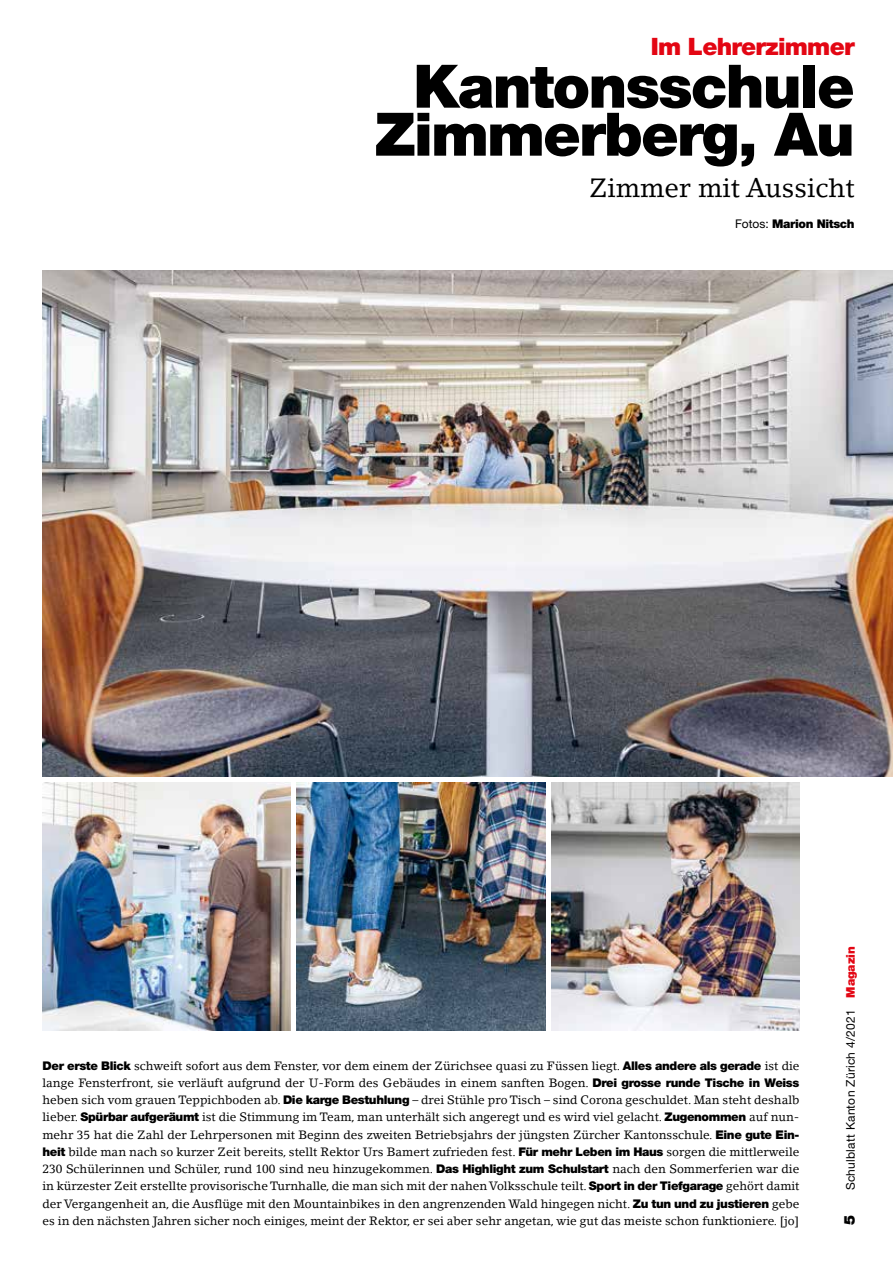
<style>
.page{position:relative;width:893px;height:1263px;background:#fff}
.page>*{position:absolute;margin:0;border:0;box-sizing:border-box;transform-origin:0 0}
.t1{font:900 60px/48px "Helvetica Neue LT Std";letter-spacing:-.03em;color:#000;text-align:right}
.t2{font:26.25px "Lino Letter Std";color:#000}
.t3{font:900 24px "Helvetica Neue LT Std";letter-spacing:-.03em;color:#e30613}
.t4{font:900 15px "Helvetica Neue LT Std";color:#000}
.t5{font:12px/17.2px "Lino Letter Std";color:#000;text-align:justify}
.t6{font:12px "Helvetica Neue LT Std";letter-spacing:.02em;color:#000}
.t7{font:900 12px "Helvetica Neue LT Std";letter-spacing:-.03em;color:#000}
.s1{font-weight:400}
.s2{font-family:"Helvetica Neue LT Std";font-weight:900}
.s3{font-weight:900;color:#e30613}
</style>
<div class="page">
<img style="left:43px;top:270px;width:850px;height:506px">
<img style="left:551px;top:783px;width:248px;height:248px">
<img style="left:297px;top:783px;width:248px;height:248px">
<img style="left:43px;top:783px;width:248px;height:248px">
<h3 class="t3" style="left:651px;top:33px;width:205px">Im Lehrerzimmer</h3>
<h1 class="t1" style="left:375px;top:62px;width:482px">Kantonsschule<br>Zimmerberg, Au</h1>
<h2 class="t2" style="left:589px;top:172px;width:267px">Zimmer mit Aussicht</h2>
<p class="t7" style="left:735px;top:217px;width:121px"><span class="s1">Fotos:</span> Marion Nitsch</p>
<p class="t5" style="left:43px;top:1057px;width:758px"><span class="s2">Der erste Blick</span> schweift sofort aus dem Fenster, vor dem einem der Zürichsee quasi zu Füssen liegt. <span class="s2">Alles andere als gerade</span> ist die lange Fensterfront, sie verläuft aufgrund der U- Form des Gebäudes in einem sanften Bogen. <span class="s2">Drei grosse runde Tische in Weiss </span>heben sich vom grauen Teppichboden ab. <span class="s2">Die karge Bestuhlung</span> – drei Stühle pro Tisch – sind Corona geschuldet. Man steht deshalb lieber. <span class="s2">Spürbar aufgeräumt</span> ist die Stimmung im Team, man unterhält sich angeregt und es wird viel gelacht. <span class="s2">Zugenommen</span> auf nun&shy;mehr 35 hat die Zahl der Lehrpersonen mit Beginn des zweiten Betriebsjahrs der jüngsten Zürcher Kantonsschule. <span class="s2">Eine gute Ein&shy;heit</span> bilde man nach so kurzer Zeit bereits, stellt Rektor Urs Bamert zufrieden fest. <span class="s2">Für mehr Leben im Haus</span> sorgen die mittlerweile 230 Schülerinnen und Schüler, rund 100 sind neu hinzugekommen. <span class="s2">Das Highlight zum Schulstart</span> nach den Sommerferien war die in kürzester Zeit erstellte provisorische Turnhalle, die man sich mit der nahen Volksschule teilt. <span class="s2">Sport in der Tiefgarage</span> gehört damit der Vergangenheit an, die Ausflüge mit den Mountainbikes in den angrenzenden Wald hingegen nicht. <span class="s2">Zu tun und zu justieren</span> gebe es in den nächsten Jahren sicher noch einiges, meint der Rektor, er sei aber sehr angetan, wie gut das meiste schon funktioniere. [jo]</p>
<p class="t6" style="left:843px;top:1190px;width:246px;rotate:-90deg">Schulblatt Kanton Zürich 4/2021 <span class="s3">Magazin</span></p>
<p class="t4" style="left:840px;top:1225px;width:12px;rotate:-90deg">5</p>
</div>
